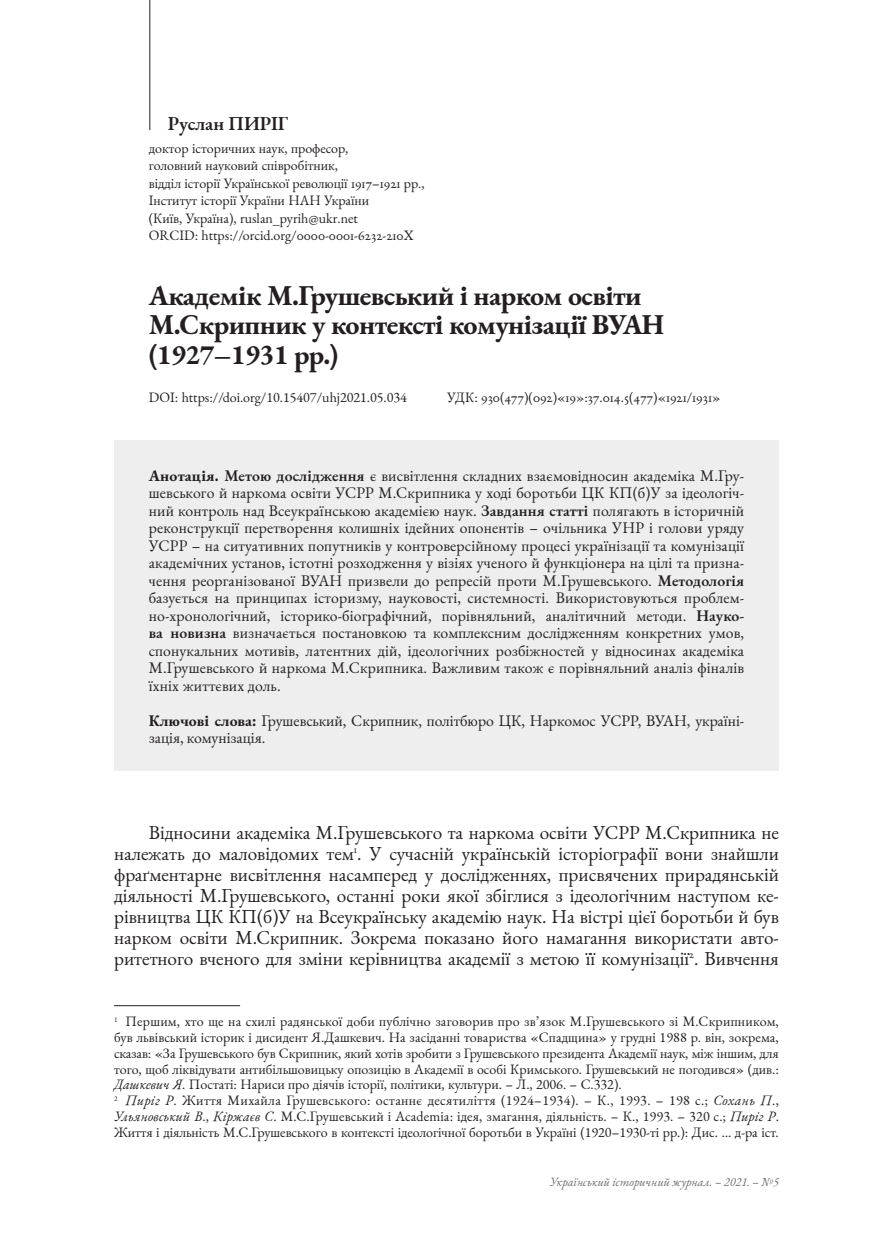
<style>
.page{position:relative;width:893px;height:1241px;background:#fff}
.page>*{position:absolute;margin:0;border:0;box-sizing:border-box;transform-origin:0 0}
.t1{font:700 28px/29.8px "EB Garamond";letter-spacing:-.02em;color:#231f20}
.t2{font:19.25px/21px "EB Garamond";color:#231f20;text-align:justify}
.t3{font:600 19.25px "EB Garamond";color:#231f20}
.t4{font:15.75px/17.5px "EB Garamond";color:#231f20;text-align:justify}
.t5{font:14px/15.8px "EB Garamond";color:#231f20}
.t6{font:italic 12.25px "EB Garamond";color:#6c6d70}
.s1{font-weight:700}
.s2{font-weight:600}
.s3{font-style:italic}
</style>
<div class="page">
<hr style="left:149px;top:0;width:1px;height:130px;background:#231f20">
<div style="left:114px;top:440px;width:665px;height:330px;background:#eeeeef"></div>
<hr style="left:114px;top:1005px;width:126px;height:1px;background:#231f20">
<h2 class="t3" style="left:168px;top:111px;width:122px">Руслан ПИРІГ</h2>
<p class="t5" style="left:149px;top:139px;width:277px;line-height:17.5px">доктор історичних наук, професор,<br>головний науковий співробітник,<br>відділ історії Української революції 1917–1921 рр., Інститут історії України НАН України<br>(Київ, Україна), ruslan_pyrih@ukr.net<br>ORCID: https://orcid.org/0000-0001-6232-210X</p>
<h1 class="t1" style="left:149px;top:280px;width:517px">Академік М.Грушевський і нарком освіти<br>М.Скрипник у контексті комунізації ВУАН (1927–1931 рр.)</h1>
<p class="t5" style="left:149px;top:389px;width:260px">DOI: https://doi.org/10.15407/uhj2021.05.034</p>
<p class="t5" style="left:447px;top:389px;width:275px">УДК: 930(477)(092)«19»:37.014.5(477)«1921/1931»</p>
<p class="t4" style="left:149px;top:466px;width:597px"><span class="s1">Анотація.</span> <span class="s2">Метою дослідження</span> є висвітлення складних взаємовідносин академіка М.Гру&shy;шевського й наркома освіти УСРР М.Скрипника у ході боротьби ЦК КП(б)У за ідеологіч&shy;ний контроль над Всеукраїнською академією наук. <span class="s2">Завдання статті</span> полягають в історичній реконструкції перетворення колишніх ідейних опонентів – очільника УНР і голови уряду УСРР – на ситуативних попутників у контроверсійному процесі українізації та комунізації академічних установ, істотні розходження у візіях ученого й функціонера на цілі та призна&shy;чення реорганізованої ВУАН призвели до репресій проти М.Грушевського. <span class="s2">Методологія </span>базується на принципах історизму, науковості, системності. Використовуються проблем&shy;но-хронологічний, історико-біографічний, порівняльний, аналітичний методи. <span class="s2">Науко&shy;ва новизна</span> визначається постановкою та комплексним дослідженням конкретних умов, спонукальних мотивів, латентних дій, ідеологічних розбіжностей у відносинах академіка М.Грушевського й наркома М.Скрипника. Важливим також є порівняльний аналіз фіналів їхніх життєвих доль.</p>
<p class="t4" style="left:149px;top:711px;width:596px"><span class="s1">Ключові слова:</span> Грушевський, Скрипник, політбюро ЦК, Наркомос УСРР, ВУАН, україні&shy;зація, комунізація.</p>
<p class="t2" style="left:114px;top:821px;width:666px;text-indent:35px">Відносини академіка М.Грушевського та наркома освіти УСРР М.Скрипника не належать до маловідомих тем<sup>1</sup>. У сучасній українській історіографії вони знайшли фраґментарне висвітлення насамперед у дослідженнях, присвячених прирадянській діяльності М.Грушевського, останні роки якої збіглися з ідеологічним наступом ке&shy;рівництва ЦК КП(б)У на Всеукраїнську академію наук. На вістрі цієї боротьби й був нарком освіти М.Скрипник. Зокрема показано його намагання використати авто&shy;ритетного вченого для зміни керівництва академії з метою її комунізації<sup>2</sup>. Вивчення</p>
<p class="t5" style="left:114px;top:1013px;width:666px"><sup>1</sup> Першим, хто ще на схилі радянської доби публічно заговорив про зв’язок М.Грушевського зі М.Скрипником, був львівський історик і дисидент Я.Дашкевич. На засіданні товариства «Спадщина» у грудні 1988 р. він, зокрема, сказав: «За Грушевського був Скрипник, який хотів зробити з Грушевського президента Академії наук, між іншим, для того, щоб ліквідувати антибільшовицьку опозицію в Академії в особі Кримського. Грушевський не погодився» (див.:<br><span class="s3">Дашкевич Я</span>. Постаті: Нариси про діячів історії, політики, культури. – Л., 2006. – С.332).<br><sup>2</sup> <span class="s3">Пиріг Р</span>. Життя Михайла Грушевського: останнє десятиліття (1924–1934). – К., 1993. – 198 с.; <span class="s3">Сохань П</span>., <span class="s3">Ульяновський В</span>., <span class="s3">Кіржаєв С</span>. М.С.Грушевський і Academia: ідея, змагання, діяльність. – К., 1993. – 320 с.; <span class="s3">Пиріг Р</span>.<br>Життя і діяльність М.С.Грушевського в контексті ідеологічної боротьби в Україні (1920–1930-ті рр.): Дис. … д-ра іст.</p>
<p class="t6" style="left:550px;top:1173px;width:230px">Український історичний журнал. – 2021. – №5</p>
</div>
